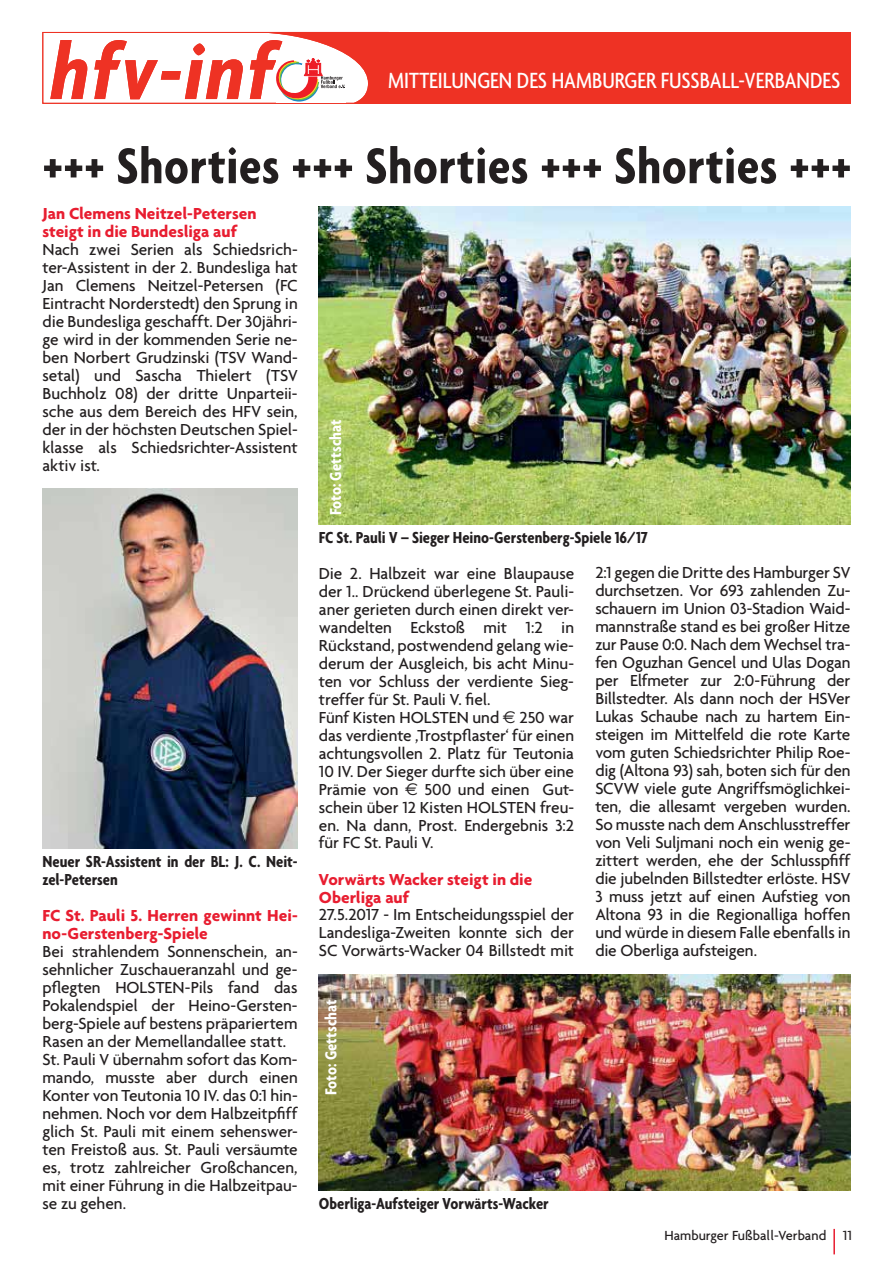
<style>
.page{position:relative;width:893px;height:1263px;background:#fff}
.page>*{position:absolute;margin:0;border:0;box-sizing:border-box;transform-origin:0 0}
.t1{font:italic 700 condensed 85.8px "Agenda";letter-spacing:.04em;color:#ee3224}
.t2{font:700 condensed 54px "Agenda";letter-spacing:.01em;color:#231f20}
.t3{font:500 condensed 23.85px "Agenda";color:#fff}
.t4{font:500 17.25px/18px "Agenda";letter-spacing:-.005em;color:#231f20;text-align:justify}
.t5{font:700 17.25px/18px "Agenda";letter-spacing:-.005em;color:#e81d30}
.t6{font:700 condensed 17.25px/18px "Agenda";letter-spacing:-.005em;color:#231f20}
.t7{font:700 condensed 17.25px "Agenda";color:#fff}
.t8{font:500 14.25px "Agenda";color:#231f20}
.s1{font-family:"Euro Sans";font-weight:400}
</style>
<div class="page">
<hr style="left:833px;top:1229px;width:2px;height:25px;background:#e81d30">
<div style="left:43px;top:32px;width:346px;height:72px;border:1px solid #ee3224"></div>
<div style="left:388px;top:32px;width:462px;height:72px;background:#ee3224"></div>
<svg style="left:248px;top:32px;width:140px;height:72px"></svg>
<img style="left:43px;top:489px;width:255px;height:360px">
<img style="left:319px;top:206px;width:531px;height:319px">
<img style="left:319px;top:975px;width:531px;height:216px">
<h1 class="t1" style="left:51px;top:25px;width:224px">hfv-inf</h1>
<h3 class="t3" style="left:388px;top:72px;width:453px">MITTEILUNGEN DES HAMBURGER FUSSBALL-VERBANDES</h3>
<h2 class="t2" style="left:43px;top:150px;width:810px">+++ Shorties +++ Shorties +++ Shorties +++</h2>
<p class="t5" style="left:43px;top:205px;width:216px">Jan Clemens Neitzel-Petersen steigt in die Bundesliga auf</p>
<p class="t4" style="left:43px;top:241px;width:257px">Nach zwei Serien als Schiedsrich&shy;ter-Assistent in der 2. Bundesliga hat Jan Clemens Neitzel-Petersen (FC Eintracht Norderstedt) den Sprung in die Bundesliga geschafft. Der 30jähri&shy;ge wird in der kommenden Serie ne&shy;ben Norbert Grudzinski (TSV Wand&shy;setal) und Sascha Thielert (TSV Buchholz 08) der dritte Unparteii&shy;sche aus dem Bereich des HFV sein, der in der höchsten Deutschen Spiel&shy;klasse als Schiedsrichter-Assistent aktiv ist.</p>
<p class="t7" style="left:331px;top:515px;width:97px;rotate:-90deg">Foto: Gettschat</p>
<p class="t6" style="left:43px;top:855px;width:257px">Neuer SR-Assistent in der BL: J. C. Neit&shy;zel-Petersen</p>
<p class="t5" style="left:43px;top:907px;width:257px">FC St. Pauli 5. Herren gewinnt Hei&shy;no-Gerstenberg-Spiele</p>
<p class="t4" style="left:43px;top:943px;width:257px;text-align:left">Bei strahlendem Sonnenschein, an&shy;sehnlicher Zuschaueranzahl und ge&shy;pflegten HOLSTEN-Pils fand das Pokalendspiel der Heino-Gersten&shy;berg-Spiele auf bestens präpariertem Rasen an der Memellandallee statt.<br>St. Pauli V übernahm sofort das Kom&shy;mando, musste aber durch einen Konter von Teutonia 10 IV. das 0:1 hin&shy;nehmen. Noch vor dem Halbzeitpfiff glich St. Pauli mit einem sehenswer&shy;ten Freistoß aus. St. Pauli versäumte es, trotz zahlreicher Großchancen, mit einer Führung in die Halbzeitpau&shy;se zu gehen.</p>
<p class="t6" style="left:319px;top:531px;width:330px">FC St. Pauli V – Sieger Heino-Gerstenberg-Spiele 16/17</p>
<p class="t4" style="left:319px;top:565px;width:257px;text-align:left">Die 2. Halbzeit war eine Blaupause der 1.. Drückend überlegene St. Pauli&shy;aner gerieten durch einen direkt ver&shy;wandelten Eckstoß mit 1:2 in Rückstand, postwendend gelang wie&shy;derum der Ausgleich, bis acht Minu&shy;ten vor Schluss der verdiente Sieg&shy;treffer für St. Pauli V. fiel.<br>Fünf Kisten HOLSTEN und <span class="s1">€</span> 250 war das verdiente ‚Trostpflaster‘ für einen achtungsvollen 2. Platz für Teutonia 10 IV. Der Sieger durfte sich über eine Prämie von <span class="s1">€</span> 500 und einen Gut&shy;schein über 12 Kisten HOLSTEN freu&shy;en. Na dann, Prost. Endergebnis 3:2 für FC St. Pauli V.</p>
<p class="t5" style="left:319px;top:871px;width:215px">Vorwärts Wacker steigt in die<br>Oberliga auf</p>
<p class="t4" style="left:319px;top:907px;width:257px">27.5.2017 - Im Entscheidungsspiel der Landesliga-Zweiten konnte sich der SC Vorwärts-Wacker 04 Billstedt mit</p>
<p class="t7" style="left:326px;top:1095px;width:97px;rotate:-90deg">Foto: Gettschat</p>
<p class="t4" style="left:595px;top:565px;width:257px">2:1 gegen die Dritte des Hamburger SV durchsetzen. Vor 693 zahlenden Zu&shy;schauern im Union 03-Stadion Waid&shy;mannstraße stand es bei großer Hitze zur Pause 0:0. Nach dem Wechsel tra&shy;fen Oguzhan Gencel und Ulas Dogan per Elfmeter zur 2:0-Führung der Billstedter. Als dann noch der HSVer Lukas Schaube nach zu hartem Ein&shy;steigen im Mittelfeld die rote Karte vom guten Schiedsrichter Philip Roe&shy;dig (Altona 93) sah, boten sich für den SCVW viele gute Angriffsmöglichkei&shy;ten, die allesamt vergeben wurden.<br>So musste nach dem Anschlusstreffer von Veli Suljmani noch ein wenig ge&shy;zittert werden, ehe der Schlusspfiff die jubelnden Billstedter erlöste. HSV 3 muss jetzt auf einen Aufstieg von Altona 93 in die Regionalliga hoffen und würde in diesem Falle ebenfalls in die Oberliga aufsteigen.</p>
<p class="t6" style="left:319px;top:1197px;width:231px">Oberliga-Aufsteiger Vorwärts-Wacker</p>
<p class="t8" style="left:664px;top:1229px;width:189px">Hamburger Fußball-Verband 11</p>
</div>
